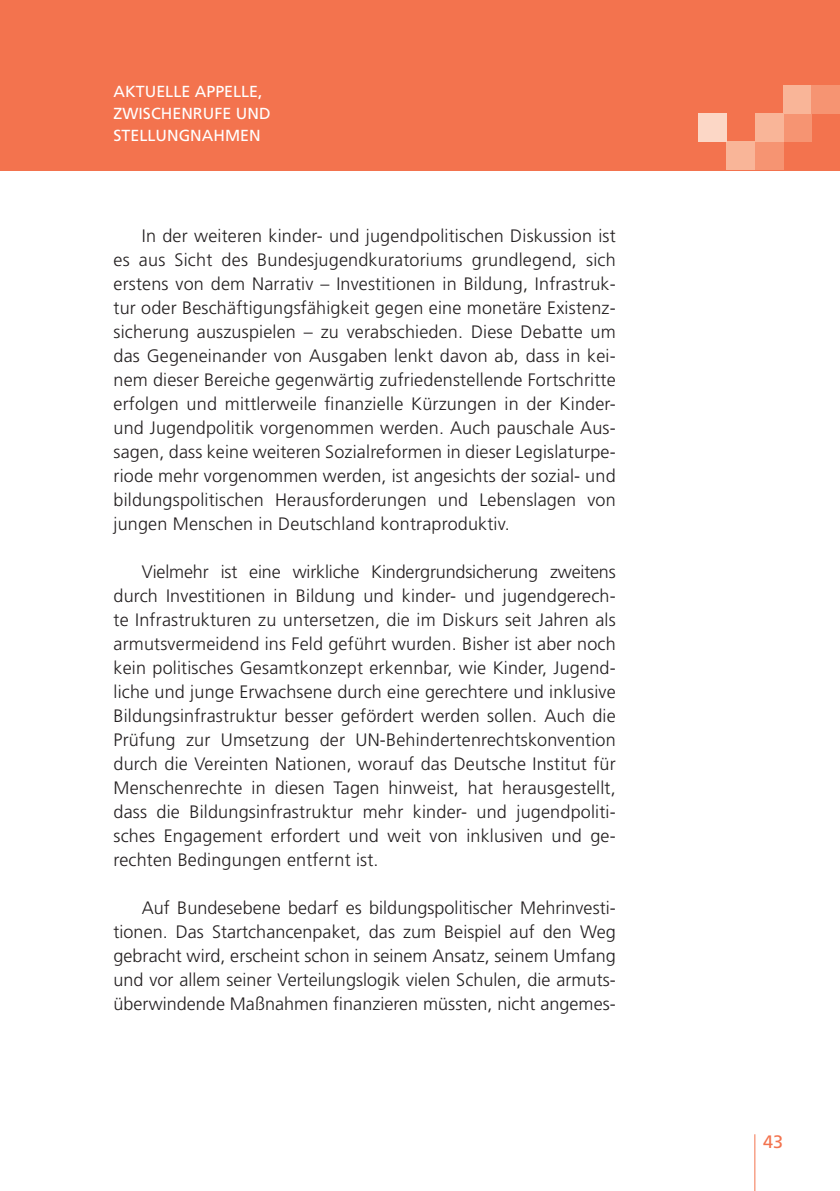
<style>
.page{position:relative;width:840px;height:1191px;background:#fff}
.page>*{position:absolute;margin:0;border:0;box-sizing:border-box;transform-origin:0 0}
.t1{font:300 18px/24px "Frutiger LT Std";letter-spacing:.01em;color:#231f20;text-align:justify}
.t2{font:18px "Frutiger LT Std";color:#f3734e}
.t3{font:16px/22px "Frutiger LT Std";color:#fff}
</style>
<div class="page">
<div style="left:0;top:0;width:839px;height:170px;background:#f3734e"></div>
<div style="left:754px;top:142px;width:28px;height:28px;background:#f69472"></div>
<div style="left:726px;top:142px;width:28px;height:28px;background:#f9b598"></div>
<div style="left:782px;top:113px;width:29px;height:29px;background:#f69472"></div>
<div style="left:782px;top:85px;width:29px;height:28px;background:#f9b598"></div>
<div style="left:697px;top:113px;width:29px;height:29px;background:#fcd7c6"></div>
<div style="left:811px;top:85px;width:28px;height:28px;background:#f69472"></div>
<div style="left:754px;top:113px;width:28px;height:29px;background:#f9b598"></div>
<hr style="left:754px;top:1134px;width:1px;height:57px;background:#f3734e">
<p class="t3" style="left:113px;top:81px;width:158px">AKTUELLE APPELLE,<br>ZWISCHENRUFE UND<br>STELLUNGNAHMEN</p>
<p class="t1" style="left:113px;top:224px;width:503px;text-indent:28px">In der weiteren kinder- und jugendpolitischen Diskussion ist es aus Sicht des Bundesjugendkuratoriums grundlegend, sich erstens von dem Narrativ – Investitionen in Bildung, Infrastruk&shy;tur oder Beschäftigungsfähigkeit gegen eine monetäre Existenz&shy;sicherung auszuspielen – zu verabschieden. Diese Debatte um das Gegeneinander von Ausgaben lenkt davon ab, dass in kei&shy;nem dieser Bereiche gegenwärtig zufriedenstellende Fortschritte erfolgen und mittlerweile finanzielle Kürzungen in der Kinder&shy;und Jugendpolitik vorgenommen werden. Auch pauschale Aus&shy;sagen, dass keine weiteren Sozialreformen in dieser Legislaturpe&shy;riode mehr vorgenommen werden, ist angesichts der sozial- und bildungspolitischen Herausforderungen und Lebenslagen von jungen Menschen in Deutschland kontraproduktiv.</p>
<p class="t1" style="left:113px;top:560px;width:503px;text-indent:28px">Vielmehr ist eine wirkliche Kindergrundsicherung zweitens durch Investitionen in Bildung und kinder- und jugendgerech&shy;te Infrastrukturen zu untersetzen, die im Diskurs seit Jahren als armutsvermeidend ins Feld geführt wurden. Bisher ist aber noch kein politisches Gesamtkonzept erkennbar, wie Kinder, Jugend&shy;liche und junge Erwachsene durch eine gerechtere und inklusive Bildungsinfrastruktur besser gefördert werden sollen. Auch die Prüfung zur Umsetzung der UN-Behindertenrechtskonvention durch die Vereinten Nationen, worauf das Deutsche Institut für Menschenrechte in diesen Tagen hinweist, hat herausgestellt, dass die Bildungsinfrastruktur mehr kinder- und jugendpoliti&shy;sches Engagement erfordert und weit von inklusiven und ge&shy;rechten Bedingungen entfernt ist.</p>
<p class="t1" style="left:113px;top:896px;width:503px;text-indent:28px">Auf Bundesebene bedarf es bildungspolitischer Mehrinvesti&shy;tionen. Das Startchancenpaket, das zum Beispiel auf den Weg gebracht wird, erscheint schon in seinem Ansatz, seinem Umfang und vor allem seiner Verteilungslogik vielen Schulen, die armuts&shy;überwindende Maßnahmen finanzieren müssten, nicht angemes-</p>
<p class="t2" style="left:762px;top:1131px;width:22px">43</p>
</div>
